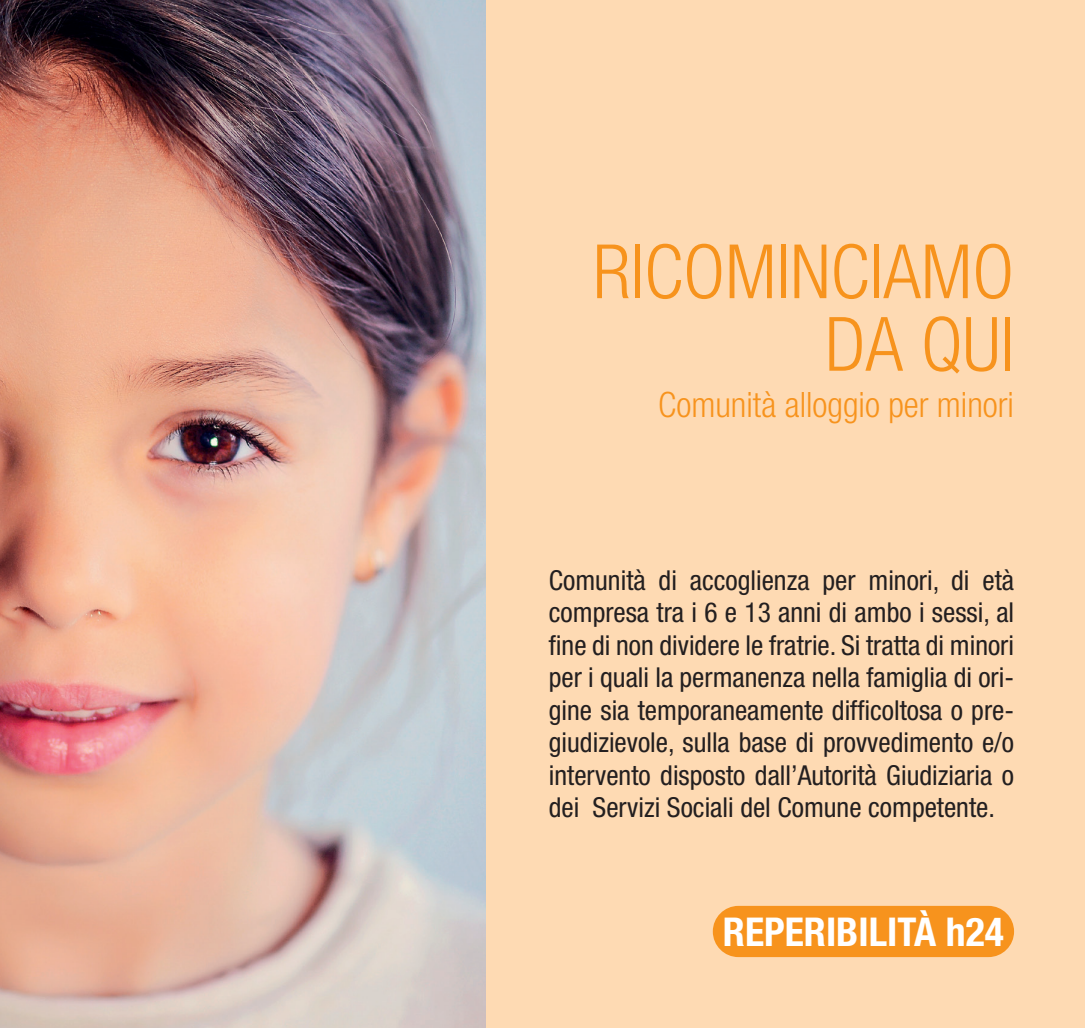
<style>
.page{position:relative;width:1085px;height:1028px;background:#fff}
.page>*{position:absolute;margin:0;border:0;box-sizing:border-box;transform-origin:0 0}
.t1{font:300 condensed 75px/72.5px "Helvetica Neue LT Std";color:#f7931d;text-align:right}
.t2{font:700 condensed 39.75px "Helvetica Neue LT Std";color:#fff}
.t3{font:300 condensed 35px "Helvetica Neue LT Std";color:#f7931d}
.t4{font:condensed 27.5px/32.5px "Helvetica Neue LT Std";color:#231f20;text-align:justify}
</style>
<div class="page">
<div style="left:0;top:0;width:1084px;height:1028px;background:#fedab3"></div>
<div style="left:712px;top:905px;width:301px;height:52px;background:#f7931d;border-radius:26px"></div>
<img style="left:0;top:0;width:485px;height:1028px">
<h1 class="t1" style="left:593px;top:235px;width:422px">RICOMINCIAMO<br>DA QUI</h1>
<p class="t3" style="left:658px;top:384px;width:357px">Comunità alloggio per minori</p>
<p class="t4" style="left:549px;top:563px;width:466px">Comunità di accoglienza per minori, di età compresa tra i 6 e 13 anni di ambo i sessi, al fine di non dividere le fratrie. Si tratta di minori per i quali la permanenza nella famiglia di ori&shy;gine sia temporaneamente difficoltosa o pre&shy;giudizievole, sulla base di provvedimento e/o intervento disposto dall’Autorità Giudiziaria o dei Servizi Sociali del Comune competente.</p>
<h2 class="t2" style="left:722px;top:907px;width:282px">REPERIBILITÀ h24</h2>
</div>
